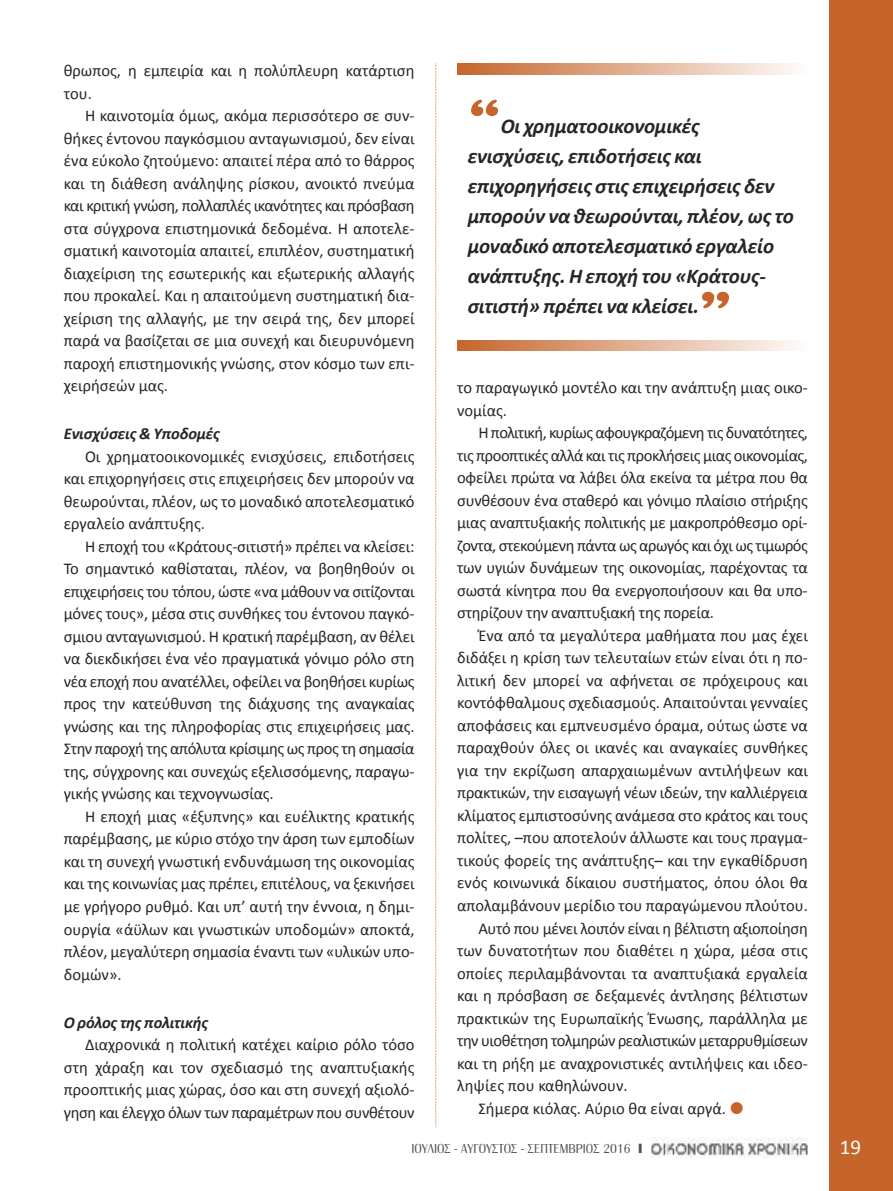
<style>
.page{position:relative;width:893px;height:1191px;background:#fff}
.page>*{position:absolute;margin:0;border:0;box-sizing:border-box;transform-origin:0 0}
.t1{font:900 60px "UB Souvenir";color:#c5652c}
.t2{font:italic 700 21px/30px "Calibri";letter-spacing:-.01em;color:#272627}
.t3{font:21px "Calibri";color:#fff}
.t4{font:16.5px/22.5px "Calibri";color:#272627;text-align:justify}
.t5{font:16.5px "Calibri";letter-spacing:-.03em;color:#272627}
.t6{font:16.5px "Calibri";letter-spacing:-.02em;color:#272627}
.t7{font:italic 700 16.5px "Calibri";letter-spacing:-.01em;color:#272627}
.t8{font:300 13.5px "Britannic Greek";color:#525152}
</style>
<div class="page">
<div style="left:829px;top:0;width:64px;height:1191px;background:#c5652c"></div>
<svg style="left:435px;top:63px;width:1px;height:1064px"></svg>
<img style="left:651px;top:1137px;width:157px;height:20px">
<svg style="left:457px;top:64px;width:338px;height:10px;background:#e0ae90"></svg>
<svg style="left:457px;top:340px;width:338px;height:11px;background:#e0ae90"></svg>
<p class="t4" style="left:64px;top:59px;width:352px">θρωπος, η εμπειρία και η πολύπλευρη κατάρτιση του.</p>
<p class="t4" style="left:64px;top:104px;width:352px;text-indent:21px">Η καινοτομία όμως, ακόμα περισσότερο σε συν&shy;θήκες έντονου παγκόσμιου ανταγωνισμού, δεν είναι ένα εύκολο ζητούμενο: απαιτεί πέρα από το θάρρος και τη διάθεση ανάληψης ρίσκου, ανοικτό πνεύμα και κριτική γνώση, πολλαπλές ικανότητες και πρόσβαση στα σύγχρονα επιστημονικά δεδομένα. Η αποτελε&shy;σματική καινοτομία απαιτεί, επιπλέον, συστηματική διαχείριση της εσωτερικής και εξωτερικής αλλαγής που προκαλεί. Και η απαιτούμενη συστηματική δια&shy;χείριση της αλλαγής, με την σειρά της, δεν μπορεί παρά να βασίζεται σε μια συνεχή και διευρυνόμενη παροχή επιστημονικής γνώσης, στον κόσμο των επι&shy;χειρήσεών μας.</p>
<p class="t7" style="left:64px;top:423px;width:158px">Ενισχύσεις &amp; Υποδομές</p>
<p class="t4" style="left:64px;top:445px;width:352px;text-indent:21px">Οι χρηματοοικονομικές ενισχύσεις, επιδοτήσεις και επιχορηγήσεις στις επιχειρήσεις δεν μπορούν να θεωρούνται, πλέον, ως το μοναδικό αποτελεσματικό εργαλείο ανάπτυξης.</p>
<p class="t4" style="left:64px;top:535px;width:352px;text-indent:21px">Η εποχή του «Κράτους-σιτιστή» πρέπει να κλείσει:<br>Το σημαντικό καθίσταται, πλέον, να βοηθηθούν οι επιχειρήσεις του τόπου, ώστε «να μάθουν να σιτίζονται μόνες τους», μέσα στις συνθήκες του έντονου παγκό&shy;σμιου ανταγωνισμού. Η κρατική παρέμβαση, αν θέλει να διεκδικήσει ένα νέο πραγματικά γόνιμο ρόλο στη νέα εποχή που ανατέλλει, οφείλει να βοηθήσει κυρίως προς την κατεύθυνση της διάχυσης της αναγκαίας γνώσης και της πληροφορίας στις επιχειρήσεις μας.<br>Στην παροχή της απόλυτα κρίσιμης ως προς τη σημασία της, σύγχρονης και συνεχώς εξελισσόμενης, παραγω&shy;γικής γνώσης και τεχνογνωσίας.</p>
<p class="t4" style="left:64px;top:805px;width:352px;text-indent:21px">Η εποχή μιας «έξυπνης» και ευέλικτης κρατικής παρέμβασης, με κύριο στόχο την άρση των εμποδίων και τη συνεχή γνωστική ενδυνάμωση της οικονομίας και της κοινωνίας μας πρέπει, επιτέλους, να ξεκινήσει με γρήγορο ρυθμό. Και υπ’ αυτή την έννοια, η δημι&shy;ουργία «άϋλων και γνωστικών υποδομών» αποκτά, πλέον, μεγαλύτερη σημασία έναντι των «υλικών υπο&shy;δομών».</p>
<p class="t7" style="left:64px;top:1011px;width:146px">Ο ρόλος της πολιτικής</p>
<p class="t4" style="left:64px;top:1033px;width:352px;text-indent:21px">Διαχρονικά η πολιτική κατέχει καίριο ρόλο τόσο στη χάραξη και τον σχεδιασμό της αναπτυξιακής προοπτικής μιας χώρας, όσο και στη συνεχή αξιολό&shy;γηση και έλεγχο όλων των παραμέτρων που συνθέτουν</p>
<h1 class="t1" style="left:468px;top:86px;width:35px">“</h1>
<p class="t2" style="left:468px;top:111px;width:328px;text-indent:33px">Οι χρηματοοικονομικές ενισχύσεις, επιδοτήσεις και επιχορηγήσεις στις επιχειρήσεις δεν μπορούν να θεωρούνται, πλέον, ως το μοναδικό αποτελεσματικό εργαλείο ανάπτυξης. Η εποχή του «Κράτους&shy;σιτιστή» πρέπει να κλείσει.</p>
<h1 class="t1" style="left:699px;top:278px;width:35px">”</h1>
<p class="t4" style="left:457px;top:376px;width:352px">το παραγωγικό μοντέλο και την ανάπτυξη μιας οικο&shy;νομίας.</p>
<p class="t4" style="left:457px;top:421px;width:352px;text-indent:21px">Η πολιτική, κυρίως αφουγκραζόμενη τις δυνατότητες, τις προοπτικές αλλά και τις προκλήσεις μιας οικονομίας, οφείλει πρώτα να λάβει όλα εκείνα τα μέτρα που θα συνθέσουν ένα σταθερό και γόνιμο πλαίσιο στήριξης μιας αναπτυξιακής πολιτικής με μακροπρόθεσμο ορί&shy;ζοντα, στεκούμενη πάντα ως αρωγός και όχι ως τιμωρός των υγιών δυνάμεων της οικονομίας, παρέχοντας τα σωστά κίνητρα που θα ενεργοποιήσουν και θα υπο&shy;στηρίζουν την αναπτυξιακή της πορεία.</p>
<p class="t4" style="left:478px;top:624px;width:331px">Ένα από τα μεγαλύτερα μαθήματα που μας έχει</p>
<p class="t4" style="left:457px;top:646px;width:352px">διδάξει η κρίση των τελευταίων ετών είναι ότι η πο-</p>
<p class="t4" style="left:457px;top:669px;width:352px">λιτική δεν μπορεί να αφήνεται σε πρόχειρους και</p>
<p class="t4" style="left:457px;top:691px;width:352px">κοντόφθαλμους σχεδιασμούς. Απαιτούνται γενναίες</p>
<p class="t4" style="left:457px;top:714px;width:352px">αποφάσεις και εμπνευσμένο όραμα, ούτως ώστε να</p>
<p class="t4" style="left:457px;top:736px;width:352px">παραχθούν όλες οι ικανές και αναγκαίες συνθήκες</p>
<p class="t4" style="left:457px;top:759px;width:352px">για την εκρίζωση απαρχαιωμένων αντιλήψεων και</p>
<p class="t4" style="left:457px;top:781px;width:352px">πρακτικών, την εισαγωγή νέων ιδεών, την καλλιέργεια</p>
<p class="t4" style="left:457px;top:804px;width:352px">κλίματος εμπιστοσύνης ανάμεσα στο κράτος και τους</p>
<p class="t4" style="left:457px;top:826px;width:352px">πολίτες, –που αποτελούν άλλωστε και τους πραγμα-</p>
<p class="t4" style="left:457px;top:849px;width:352px">τικούς φορείς της ανάπτυξης– και την εγκαθίδρυση</p>
<p class="t4" style="left:457px;top:871px;width:352px">ενός κοινωνικά δίκαιου συστήματος, όπου όλοι θα</p>
<p class="t4" style="left:457px;top:894px;width:352px">απολαμβάνουν μερίδιο του παραγώμενου πλούτου.</p>
<p class="t6" style="left:478px;top:917px;width:331px">Αυτό που μένει λοιπόν είναι η βέλτιστη αξιοποίηση</p>
<p class="t4" style="left:457px;top:939px;width:352px">των δυνατοτήτων που διαθέτει η χώρα, μέσα στις</p>
<p class="t4" style="left:457px;top:961px;width:352px">οποίες περιλαμβάνονται τα αναπτυξιακά εργαλεία</p>
<p class="t4" style="left:457px;top:984px;width:352px">και η πρόσβαση σε δεξαμενές άντλησης βέλτιστων</p>
<p class="t4" style="left:457px;top:1006px;width:352px">πρακτικών της Ευρωπαϊκής Ένωσης, παράλληλα με</p>
<p class="t5" style="left:457px;top:1030px;width:352px">την υιοθέτηση τολμηρών ρεαλιστικών μεταρρυθμίσεων</p>
<p class="t4" style="left:457px;top:1051px;width:352px">και τη ρήξη με αναχρονιστικές αντιλήψεις και ιδεο-</p>
<p class="t4" style="left:457px;top:1074px;width:172px">ληψίες που καθηλώνουν.</p>
<p class="t4" style="left:478px;top:1096px;width:249px">Σήμερα κιόλας. Αύριο θα είναι αργά.</p>
<p class="t8" style="left:411px;top:1144px;width:232px">ΙΟΥΛΙΟΣ - ΑΥΓΟΥΣΤΟΣ - ΣΕΠΤΕΜΒΡΙΟΣ 2016 ❙</p>
<p class="t3" style="left:840px;top:1133px;width:23px">19</p>
</div>
